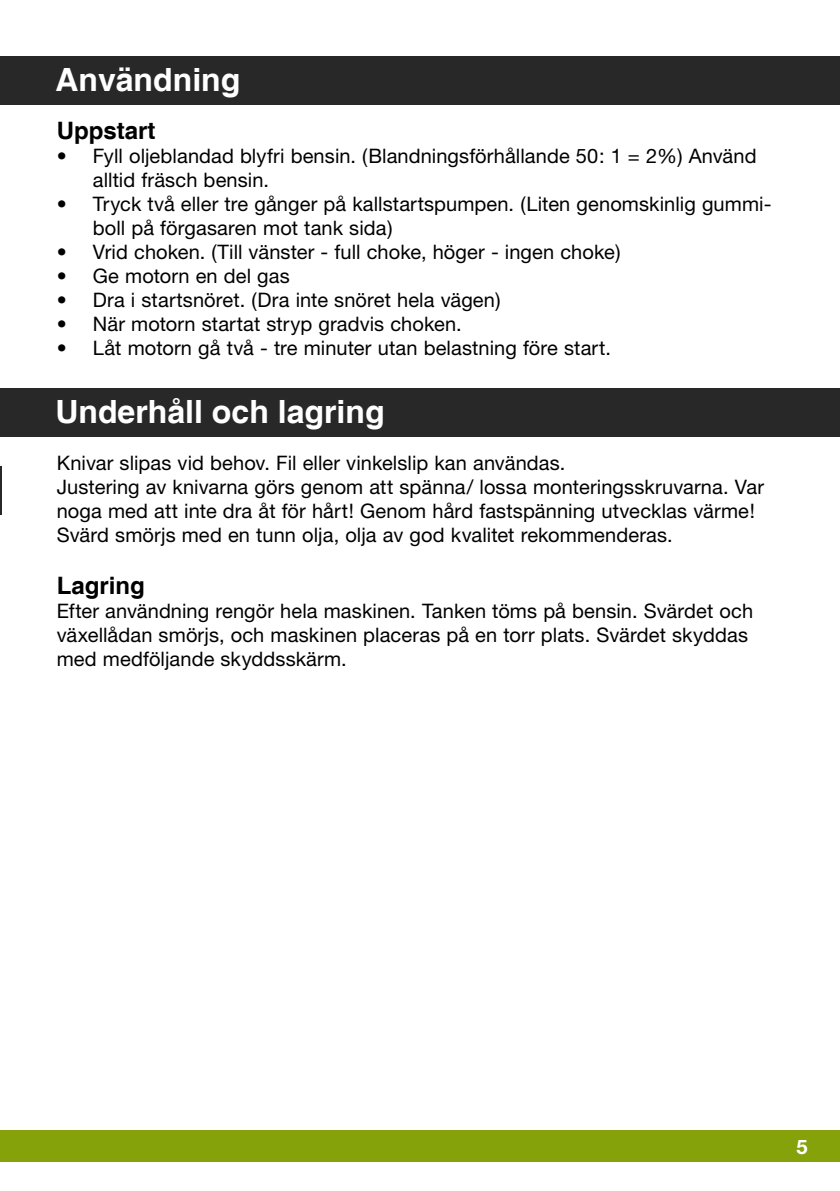
<style>
.page{position:relative;width:840px;height:1191px;background:#fff}
.page>*{position:absolute;margin:0;border:0;box-sizing:border-box;transform-origin:0 0}
.t1{font:700 32px "Helvetica";color:#fff}
.t2{font:700 24px "Helvetica";color:#000}
.t3{font:20px/24px "Helvetica Neue";letter-spacing:.005em;color:#000}
.t4{font:700 20px "Helvetica Neue";color:#fff}
</style>
<div class="page">
<div style="left:0;top:1130px;width:839px;height:32px;background:#86a20b"></div>
<hr style="left:0;top:466px;width:1px;height:48px;background:#282829">
<div style="left:0;top:57px;width:839px;height:48px;background:#282829"></div>
<div style="left:0;top:389px;width:839px;height:48px;background:#282829"></div>
<h1 class="t1" style="left:55px;top:60px;width:186px">Användning</h1>
<p class="t2" style="left:57px;top:116px;width:100px">Uppstart</p>
<p class="t3" style="left:93px;top:144px;width:665px;text-indent:-36px">• Fyll oljeblandad blyfri bensin. (Blandningsförhållande 50: 1 = 2%) Använd alltid fräsch bensin.</p>
<p class="t3" style="left:93px;top:192px;width:679px;text-indent:-36px">• Tryck två eller tre gånger på kallstartspumpen. (Liten genomskinlig gummi&shy;boll på förgasaren mot tank sida)</p>
<p class="t3" style="left:57px;top:240px;width:565px">• Vrid choken. (Till vänster - full choke, höger - ingen choke)</p>
<p class="t3" style="left:57px;top:264px;width:234px">• Ge motorn en del gas</p>
<p class="t3" style="left:57px;top:288px;width:445px">• Dra i startsnöret. (Dra inte snöret hela vägen)</p>
<p class="t3" style="left:57px;top:312px;width:406px">• När motorn startat stryp gradvis choken.</p>
<p class="t3" style="left:57px;top:336px;width:555px">• Låt motorn gå två - tre minuter utan belastning före start.</p>
<h1 class="t1" style="left:55px;top:392px;width:330px">Underhåll och lagring</h1>
<p class="t3" style="left:57px;top:450px;width:708px">Knivar slipas vid behov. Fil eller vinkelslip kan användas.<br>Justering av knivarna görs genom att spänna/ lossa monteringsskruvarna. Var noga med att inte dra åt för hårt! Genom hård fastspänning utvecklas värme!<br>Svärd smörjs med en tunn olja, olja av god kvalitet rekommenderas.</p>
<p class="t2" style="left:57px;top:570px;width:90px">Lagring</p>
<p class="t3" style="left:57px;top:598px;width:697px">Efter användning rengör hela maskinen. Tanken töms på bensin. Svärdet och växellådan smörjs, och maskinen placeras på en torr plats. Svärdet skyddas med medföljande skyddsskärm.</p>
<p class="t4" style="left:796px;top:1134px;width:13px">5</p>
</div>
